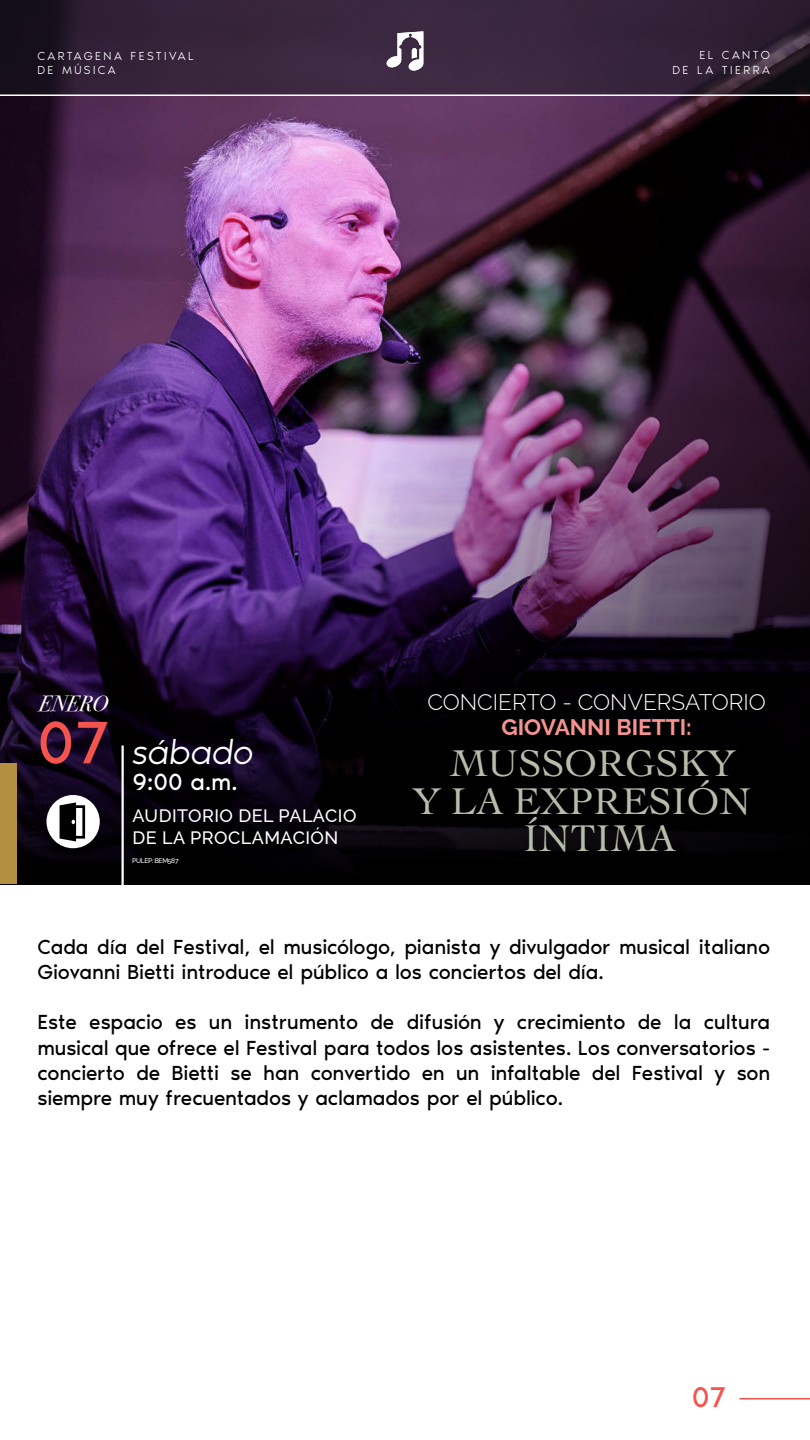
<style>
.page{position:relative;width:810px;height:1440px;background:#fff}
.page>*{position:absolute;margin:0;border:0;box-sizing:border-box;transform-origin:0 0}
.t1{font:61.72px "Noir Pro";color:#f3554e}
.t2{font:39px/37.5px "Cochin";color:#b6beaa;text-align:center}
.t3{font:italic 300 35.62px "Noir Pro";letter-spacing:-.01em;color:#fff}
.t4{font:29.47px "Noir Pro";color:#f3554e}
.t5{font:24.15px "Noir Pro";color:#fff}
.t6{font:300 22.58px "Raleway";color:#fff}
.t7{font:700 22.58px "Raleway";color:#f69391}
.t8{font:italic 22.12px "Bodoni Svty Two ITCTT";color:#fff}
.t9{font:21px/25.2px "Noir Pro";letter-spacing:-.01em;color:#000}
.t10{font:500 18px/21.6px "Raleway";letter-spacing:.025em;color:#fff}
.t11{font:300 12px/14.4px "Noir Pro";letter-spacing:.2em;color:#fff}
.t12{font:500 6.75px "Raleway";letter-spacing:-.05em;color:#fff}
</style>
<div class="page">
<img style="left:0;top:96px;width:810px;height:518px">
<svg style="left:0;top:0;width:810px;height:94px;background:#332237"></svg>
<svg style="left:385px;top:31px;width:38px;height:41px"></svg>
<hr style="left:739px;top:1398px;width:71px;height:1px;background:#f3554e">
<svg style="left:0;top:614px;width:810px;height:270px;background:#0b0511"></svg>
<div style="left:0;top:764px;width:17px;height:120px;background:#b39040"></div>
<hr style="left:122px;top:746px;width:2px;height:150px;background:#fff">
<div style="left:46px;top:795px;width:54px;height:53px;background:#fff;border-radius:50%"></div>
<svg style="left:60px;top:802px;width:25px;height:39px"></svg>
<p class="t11" style="left:37px;top:49px;width:158px">CARTAGENA FESTIVAL<br>DE MÚSICA</p>
<p class="t11" style="left:672px;top:49px;width:99px;text-align:right">EL CANTO<br>DE LA TIERRA</p>
<p class="t8" style="left:38px;top:691px;width:71px">ENERO</p>
<h1 class="t1" style="left:37px;top:710px;width:73px">07</h1>
<h3 class="t3" style="left:133px;top:732px;width:123px">sábado</h3>
<p class="t5" style="left:133px;top:770px;width:107px">9:00 a.m.</p>
<p class="t10" style="left:133px;top:807px;width:225px">AUDITORIO DEL PALACIO<br>DE LA PROCLAMACIÓN</p>
<p class="t12" style="left:132px;top:858px;width:48px">PULEP: BEM587</p>
<p class="t6" style="left:427px;top:694px;width:340px">CONCIERTO - CONVERSATORIO</p>
<p class="t7" style="left:501px;top:714px;width:192px">GIOVANNI BIETTI:</p>
<h2 class="t2" style="left:413px;top:748px;width:340px">MUSSORGSKY<br>Y LA EXPRESIÓN</h2>
<h2 class="t2" style="left:523px;top:823px;width:154px">ÍNTIMA</h2>
<p class="t9" style="left:37px;top:935px;width:734px">Cada día del Festival, el musicólogo, pianista y divulgador musical italiano<br>Giovanni Bietti introduce el público a los conciertos del día.</p>
<p class="t9" style="left:37px;top:1010px;width:734px;text-align:justify">Este espacio es un instrumento de difusión y crecimiento de la cultura musical que ofrece el Festival para todos los asistentes. Los conversatorios - concierto de Bietti se han convertido en un infaltable del Festival y son siempre muy frecuentados y aclamados por el público.</p>
<h3 class="t4" style="left:692px;top:1381px;width:35px">07</h3>
</div>
